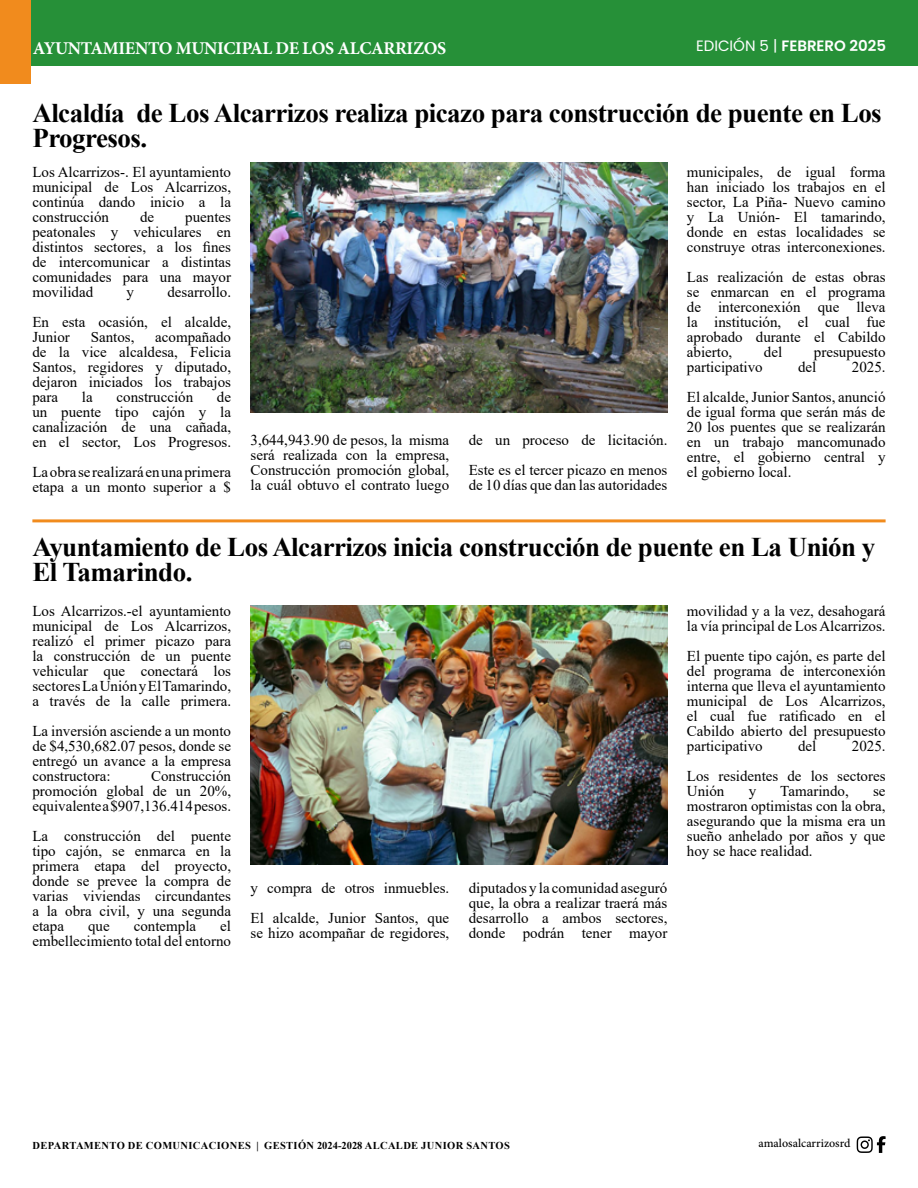
<style>
.page{position:relative;width:918px;height:1188px;background:#fff}
.page>*{position:absolute;margin:0;border:0;box-sizing:border-box;transform-origin:0 0}
.t1{font:700 27px/25.2px "Times New Roman";letter-spacing:-.02em;color:#000}
.t2{font:700 18px "Minion Pro";letter-spacing:-.02em;color:#fff}
.t3{font:15px/15px "Times New Roman";color:#000;text-align:justify}
.t4{font:600 15px "Poppins";color:#fff}
.t5{font:500 12px "Minion Pro";color:#000}
.t6{font:700 10.5px "Times New Roman";letter-spacing:.035em;color:#000}
.s1{font-weight:400}
</style>
<div class="page">
<div style="left:0;top:0;width:918px;height:66px;background:#269038"></div>
<div style="left:0;top:0;width:30px;height:84px;background:#f18b1d"></div>
<svg style="left:857px;top:1136px;width:29px;height:17px"></svg>
<img style="left:251px;top:162px;width:416px;height:251px">
<hr style="left:32px;top:519px;width:854px;height:3px;background:#f18b1d">
<img style="left:251px;top:606px;width:416px;height:259px">
<p class="t2" style="left:33px;top:36px;width:415px">AYUNTAMIENTO MUNICIPAL DE LOS ALCARRIZOS</p>
<p class="t4" style="left:696px;top:37px;width:192px"><span class="s1">EDICIÓN 5 |</span> FEBRERO 2025</p>
<h1 class="t1" style="left:32px;top:100px;width:851px">Alcaldía de Los Alcarrizos realiza picazo para construcción de puente en Los<br>Progresos.</h1>
<p class="t3" style="left:32px;top:164px;width:200px">Los Alcarrizos-. El ayuntamiento municipal de Los Alcarrizos, continúa dando inicio a la construcción</p>
<p class="t3" style="left:687px;top:164px;width:200px">municipales, de igual forma han iniciado los trabajos en el sector, La Piña- Nuevo camino y La Unión- El tamarindo, donde en estas localidades se construye otras interconexiones.</p>
<p class="t3" style="left:687px;top:269px;width:200px">Las realización de estas obras se enmarcan en el programa de interconexión que lleva la institución, el cual fue aprobado durante el Cabildo abierto,</p>
<p class="t3" style="left:140px;top:209px;width:16px">de</p>
<p class="t3" style="left:32px;top:209px;width:200px;text-indent:153px">puentes peatonales y vehiculares en distintos sectores, a los fines de intercomunicar a distintas comunidades para una mayor movilidad</p>
<p class="t3" style="left:32px;top:276px;width:200px;line-height:30px;text-align:right">desarrollo.<br>En esta ocasión, el alcalde,</p>
<p class="t3" style="left:32px;top:329px;width:39px">Junior</p>
<p class="t3" style="left:91px;top:329px;width:45px">Santos,</p>
<p class="t3" style="left:127px;top:284px;width:9px">y</p>
<p class="t3" style="left:32px;top:329px;width:200px;text-indent:123px">acompañado de la vice alcaldesa, Felicia Santos, regidores y diputado, dejaron iniciados los trabajos para</p>
<p class="t3" style="left:764px;top:344px;width:20px">del</p>
<p class="t3" style="left:814px;top:344px;width:73px">presupuesto</p>
<p class="t3" style="left:687px;top:359px;width:77px">participativo</p>
<p class="t3" style="left:798px;top:359px;width:20px">del</p>
<p class="t3" style="left:687px;top:351px;width:200px;line-height:30px;text-align:right">2025.<br>El alcalde, Junior Santos, anunció</p>
<p class="t3" style="left:687px;top:404px;width:200px">de igual forma que serán más de 20 los puentes que se realizarán en un trabajo mancomunado entre, el gobierno central y el gobierno local.</p>
<p class="t3" style="left:32px;top:389px;width:200px;text-indent:185px">de un puente tipo cajón y la canalización de una cañada, en el sector, Los Progresos.</p>
<p class="t3" style="left:32px;top:464px;width:200px">La obra se realizará en una primera etapa a un monto superior a $</p>
<p class="t3" style="left:82px;top:389px;width:12px">la</p>
<p class="t3" style="left:117px;top:389px;width:78px">construcción</p>
<p class="t3" style="left:251px;top:432px;width:200px">3,644,943.90 de pesos, la misma será realizada con la empresa, Construcción promoción global, la cuál obtuvo el contrato luego</p>
<p class="t3" style="left:469px;top:424px;width:200px;line-height:30px">de un proceso de licitación.<br>Este es el tercer picazo en menos</p>
<p class="t3" style="left:469px;top:477px;width:200px">de 10 días que dan las autoridades</p>
<h1 class="t1" style="left:32px;top:534px;width:844px">Ayuntamiento de Los Alcarrizos inicia construcción de puente en La Unión y<br>El Tamarindo.</h1>
<p class="t3" style="left:32px;top:603px;width:200px">Los Alcarrizos.-el ayuntamiento municipal de Los Alcarrizos, realizó el primer picazo para la construcción de un puente vehicular que conectará los sectores La Unión y El Tamarindo, a través de la calle primera.</p>
<p class="t3" style="left:32px;top:723px;width:200px">La inversión asciende a un monto de $4,530,682.07 pesos, donde se entregó un avance a la empresa constructora:</p>
<p class="t3" style="left:32px;top:768px;width:200px;text-indent:119px">Construcción promoción global de un 20%, equivalente a $907,136.414 pesos.</p>
<p class="t3" style="left:32px;top:828px;width:200px">La construcción del puente tipo cajón, se enmarca en la primera etapa del proyecto, donde se prevee la compra de varias viviendas circundantes a la obra civil, y una segunda etapa</p>
<p class="t3" style="left:32px;top:918px;width:200px;text-align:right">el<br>embellecimiento total del entorno</p>
<p class="t3" style="left:88px;top:918px;width:23px">que</p>
<p class="t3" style="left:134px;top:918px;width:64px">contempla</p>
<p class="t3" style="left:251px;top:872px;width:200px;line-height:30px">y compra de otros inmuebles.<br>El alcalde, Junior Santos, que</p>
<p class="t3" style="left:251px;top:925px;width:200px">se hizo acompañar de regidores,</p>
<p class="t3" style="left:469px;top:880px;width:200px">diputados y la comunidad aseguró que, la obra a realizar traerá más desarrollo a ambos sectores, donde podrán tener mayor</p>
<p class="t3" style="left:687px;top:603px;width:200px">movilidad y a la vez, desahogará la vía principal de Los Alcarrizos.</p>
<p class="t3" style="left:687px;top:648px;width:200px">El puente tipo cajón, es parte del del programa de interconexión interna que lleva el ayuntamiento municipal de Los Alcarrizos, el cual fue ratificado en el Cabildo abierto del presupuesto participativo</p>
<p class="t3" style="left:798px;top:738px;width:20px">del</p>
<p class="t3" style="left:687px;top:731px;width:200px;line-height:30px;text-align:right">2025.<br>Los residentes de los sectores</p>
<p class="t3" style="left:687px;top:783px;width:39px">Unión</p>
<p class="t3" style="left:749px;top:783px;width:9px">y</p>
<p class="t3" style="left:780px;top:783px;width:70px">Tamarindo,</p>
<p class="t3" style="left:687px;top:783px;width:200px;text-indent:186px">se mostraron optimistas con la obra, asegurando que la misma era un sueño anhelado por años y que hoy se hace realidad.</p>
<p class="t6" style="left:33px;top:1138px;width:479px">DEPARTAMENTO DE COMUNICACIONES | GESTIÓN 2024-2028 ALCALDE JUNIOR SANTOS</p>
<p class="t5" style="left:758px;top:1135px;width:94px">amalosalcarrizosrd</p>
</div>
